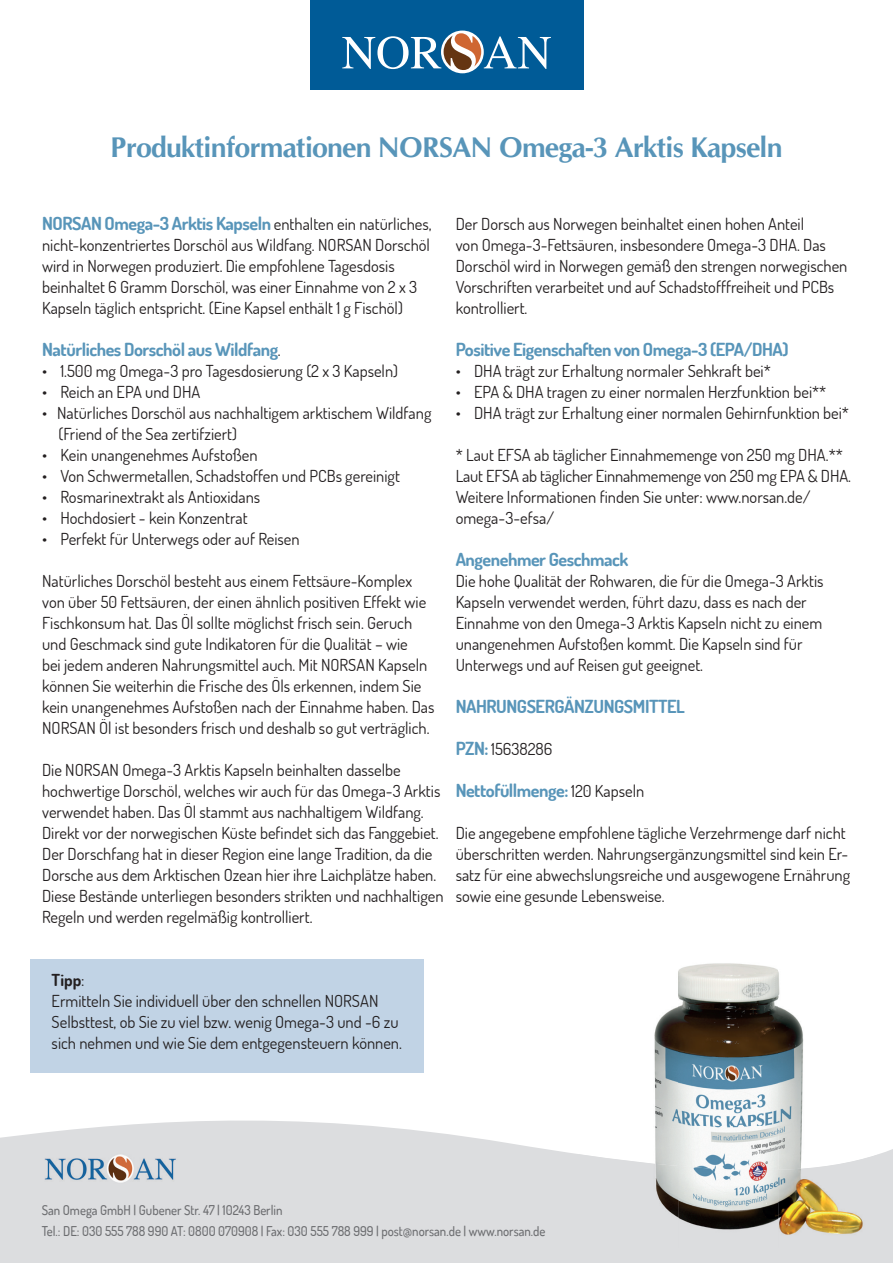
<style>
.page{position:relative;width:893px;height:1263px;background:#fff}
.page>*{position:absolute;margin:0;border:0;box-sizing:border-box;transform-origin:0 0}
.t1{font:700 28.5px "CG Omega";letter-spacing:-.025em;color:#5895b9}
.t2{font:700 18px "Dosis";letter-spacing:-.025em;color:#5895b9}
.t3{font:16.5px/21px "Dosis";color:#231f20}
.t4{font:500 13.5px/21px "Dosis";color:#6c6d70;scale:.95 1}
.s1{font-weight:400;font-size:16.5px;color:#231f20}
.s2{font-weight:700;font-size:18px;color:#5895b9}
.s3{font-weight:700}
</style>
<div class="page">
<svg style="left:0;top:1120px;width:893px;height:143px;background:#dedfe1"></svg>
<div style="left:30px;top:959px;width:393px;height:113px;background:#c1d3e5"></div>
<img style="left:36px;top:1153px;width:148px;height:30px">
<div style="left:310px;top:0;width:273px;height:90px;background:#005b97"></div>
<img style="left:579px;top:963px;width:299px;height:203px">
<img style="left:579px;top:1154px;width:100px;height:94px">
<img style="left:679px;top:1166px;width:99px;height:82px">
<img style="left:778px;top:1154px;width:100px;height:94px">
<div style="left:441px;top:31px;width:43px;height:42px;background:#fff;border-radius:50%"></div>
<svg style="left:342px;top:33px;width:209px;height:37px"></svg>
<h1 class="t1" style="left:110px;top:129px;width:674px">Produktinformationen NORSAN Omega-3 Arktis Kapseln</h1>
<p class="t2" style="left:42px;top:212px;width:391px">NORSAN Omega-3 Arktis Kapseln <span class="s1">enthalten ein natürliches,</span></p>
<p class="t3" style="left:42px;top:234px;width:389px">nicht-konzentriertes Dorschöl aus Wildfang. NORSAN Dorschöl wird in Norwegen produziert. Die empfohlene Tagesdosis beinhaltet 6 Gramm Dorschöl, was einer Einnahme von 2 x 3<br>Kapseln täglich entspricht. (Eine Kapsel enthält 1 g Fischöl)</p>
<p class="t2" style="left:42px;top:338px;width:240px">Natürliches Dorschöl aus Wildfang<span class="s1">.</span></p>
<p class="t3" style="left:42px;top:360px;width:357px">• 1.500 mg Omega-3 pro Tagesdosierung (2 x 3 Kapseln)</p>
<p class="t3" style="left:42px;top:381px;width:160px">• Reich an EPA und DHA</p>
<p class="t3" style="left:59px;top:402px;width:374px;text-indent:-16px">• Natürliches Dorschöl aus nachhaltigem arktischem Wildfang (Friend of the Sea zertifziert)</p>
<p class="t3" style="left:42px;top:444px;width:217px">• Kein unangenehmes Aufstoßen</p>
<p class="t3" style="left:42px;top:465px;width:359px">• Von Schwermetallen, Schadstoffen und PCBs gereinigt</p>
<p class="t3" style="left:42px;top:486px;width:220px">• Rosmarinextrakt als Antioxidans</p>
<p class="t3" style="left:42px;top:507px;width:207px">• Hochdosiert - kein Konzentrat</p>
<p class="t3" style="left:42px;top:528px;width:259px">• Perfekt für Unterwegs oder auf Reisen</p>
<p class="t3" style="left:42px;top:570px;width:394px">Natürliches Dorschöl besteht aus einem Fettsäure-Komplex von über 50 Fettsäuren, der einen ähnlich positiven Effekt wie Fischkonsum hat. Das Öl sollte möglichst frisch sein. Geruch und Geschmack sind gute Indikatoren für die Qualität – wie<br>bei jedem anderen Nahrungsmittel auch. Mit NORSAN Kapseln können Sie weiterhin die Frische des Öls erkennen, indem Sie kein unangenehmes Aufstoßen nach der Einnahme haben. Das NORSAN Öl ist besonders frisch und deshalb so gut verträglich.</p>
<p class="t3" style="left:42px;top:759px;width:403px">Die NORSAN Omega-3 Arktis Kapseln beinhalten dasselbe hochwertige Dorschöl, welches wir auch für das Omega-3 Arktis verwendet haben. Das Öl stammt aus nachhaltigem Wildfang.<br>Direkt vor der norwegischen Küste befindet sich das Fanggebiet.<br>Der Dorschfang hat in dieser Region eine lange Tradition, da die Dorsche aus dem Arktischen Ozean hier ihre Laichplätze haben.<br>Diese Bestände unterliegen besonders strikten und nachhaltigen Regeln und werden regelmäßig kontrolliert.</p>
<p class="t3" style="left:456px;top:213px;width:393px">Der Dorsch aus Norwegen beinhaltet einen hohen Anteil<br>von Omega-3-Fettsäuren, insbesondere Omega-3 DHA. Das Dorschöl wird in Norwegen gemäß den strengen norwegischen Vorschriften verarbeitet und auf Schadstofffreiheit und PCBs kontrolliert.</p>
<p class="t2" style="left:456px;top:338px;width:334px">Positive Eigenschaften von Omega-3 (EPA/DHA)</p>
<p class="t3" style="left:456px;top:360px;width:317px">• DHA trägt zur Erhaltung normaler Sehkraft bei*</p>
<p class="t3" style="left:456px;top:381px;width:372px">• EPA &amp; DHA tragen zu einer normalen Herzfunktion bei**</p>
<p class="t3" style="left:456px;top:402px;width:395px">• DHA trägt zur Erhaltung einer normalen Gehirnfunktion bei*</p>
<p class="t3" style="left:456px;top:444px;width:397px">* Laut EFSA ab täglicher Einnahmemenge von 250 mg DHA.** Laut EFSA ab täglicher Einnahmemenge von 250 mg EPA &amp; DHA.<br>Weitere Informationen finden Sie unter: www.norsan.de/ omega-3-efsa/</p>
<p class="t2" style="left:456px;top:548px;width:174px">Angenehmer Geschmack</p>
<p class="t3" style="left:456px;top:570px;width:369px">Die hohe Qualität der Rohwaren, die für die Omega-3 Arktis Kapseln verwendet werden, führt dazu, dass es nach der Einnahme von den Omega-3 Arktis Kapseln nicht zu einem unangenehmen Aufstoßen kommt. Die Kapseln sind für Unterwegs und auf Reisen gut geeignet.</p>
<p class="t2" style="left:456px;top:695px;width:231px">NAHRUNGSERGÄNZUNGSMITTEL</p>
<p class="t3" style="left:456px;top:738px;width:98px"><span class="s2">PZN:</span> 15638286</p>
<p class="t2" style="left:456px;top:779px;width:190px">Nettofüllmenge: <span class="s1">120 Kapseln</span></p>
<p class="t3" style="left:456px;top:822px;width:396px">Die angegebene empfohlene tägliche Verzehrmenge darf nicht überschritten werden. Nahrungsergänzungsmittel sind kein Er&shy;satz für eine abwechslungsreiche und ausgewogene Ernährung sowie eine gesunde Lebensweise.</p>
<p class="t3" style="left:52px;top:969px;width:352px"><span class="s3">Tipp</span>:<br>Ermitteln Sie individuell über den schnellen NORSAN Selbsttest, ob Sie zu viel bzw. wenig Omega-3 und -6 zu sich nehmen und wie Sie dem entgegensteuern können.</p>
<p class="t4" style="left:42px;top:1199px;width:532px">San Omega GmbH | Gubener Str. 47 | 10243 Berlin<br>Tel.: DE: 030 555 788 990 AT: 0800 070908 | Fax: 030 555 788 999 | post@norsan.de | www.norsan.de</p>
</div>
